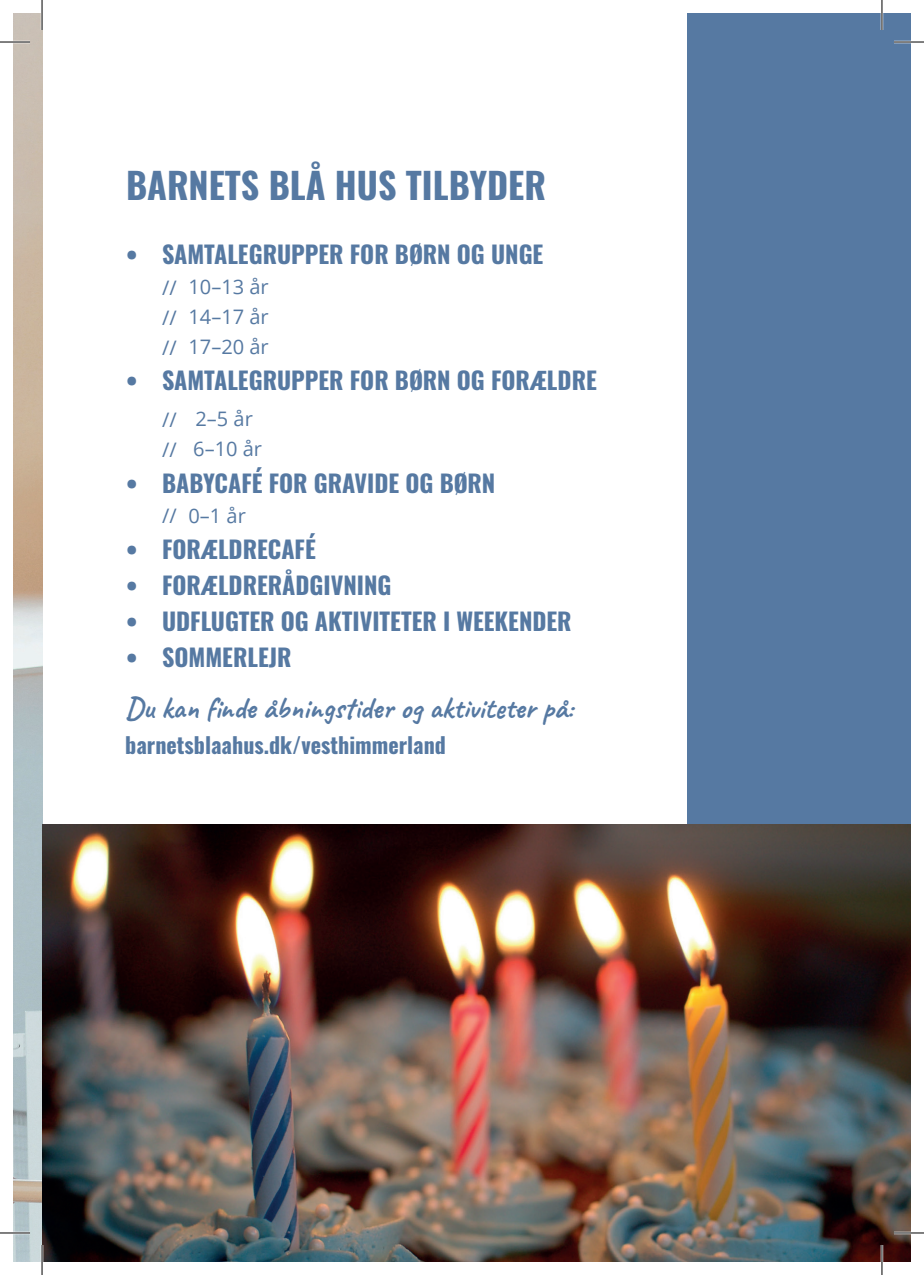
<style>
.page{position:relative;width:924px;height:1275px;background:#fff}
.page>*{position:absolute;margin:0;border:0;box-sizing:border-box;transform-origin:0 0}
.t1{font:700 36px "Oswald";color:#5679a2}
.t2{font:700 30px "Caveat";color:#5679a2}
.t3{font:700 24px "Oswald";color:#5679a2}
.t4{font:700 22px "Oswald";color:#5679a2}
.t5{font:20px/30px "Open Sans";color:#5679a2;text-align:justify}
</style>
<div class="page">
<img style="left:14px;top:14px;width:28px;height:1247px">
<div style="left:686px;top:14px;width:223px;height:839px;background:#5679a2"></div>
<img style="left:42px;top:824px;width:867px;height:437px">
<hr style="left:0;top:41px;width:30px;height:2px;background:#fff">
<hr style="left:893px;top:41px;width:30px;height:2px;background:#fff">
<hr style="left:0;top:1231px;width:30px;height:3px;background:#fff">
<hr style="left:893px;top:1231px;width:30px;height:3px;background:#fff">
<hr style="left:41px;top:0;width:2px;height:30px;background:#fff">
<hr style="left:41px;top:1245px;width:2px;height:30px;background:#fff">
<hr style="left:880px;top:0;width:2px;height:30px;background:#fff">
<hr style="left:880px;top:1245px;width:2px;height:30px;background:#fff">
<hr style="left:0;top:42px;width:30px;height:1px;background:#000">
<hr style="left:893px;top:42px;width:30px;height:1px;background:#000">
<hr style="left:0;top:1232px;width:30px;height:1px;background:#000">
<hr style="left:893px;top:1232px;width:30px;height:1px;background:#000">
<hr style="left:42px;top:0;width:1px;height:30px;background:#000">
<hr style="left:42px;top:1245px;width:1px;height:30px;background:#000">
<hr style="left:881px;top:0;width:1px;height:30px;background:#000">
<hr style="left:881px;top:1245px;width:1px;height:30px;background:#000">
<p class="t1" style="left:126px;top:167px;width:421px">BARNETS BLÅ HUS TILBYDER</p>
<p class="t3" style="left:126px;top:242px;width:418px">• SAMTALEGRUPPER FOR BØRN OG UNGE</p>
<p class="t5" style="left:188px;top:272px;width:82px">10–13 år</p>
<p class="t5" style="left:188px;top:302px;width:82px">14–17 år</p>
<p class="t5" style="left:188px;top:332px;width:82px">17–20 år</p>
<p class="t3" style="left:126px;top:368px;width:472px">• SAMTALEGRUPPER FOR BØRN OG FORÆLDRE</p>
<p class="t5" style="left:195px;top:404px;width:59px">2–5 år</p>
<p class="t5" style="left:193px;top:434px;width:70px">6–10 år</p>
<p class="t3" style="left:126px;top:470px;width:371px">• BABYCAFÉ FOR GRAVIDE OG BØRN</p>
<p class="t5" style="left:188px;top:500px;width:59px">0–1 år</p>
<p class="t3" style="left:126px;top:536px;width:191px">• FORÆLDRECAFÉ</p>
<p class="t3" style="left:126px;top:572px;width:267px">• FORÆLDRERÅDGIVNING</p>
<p class="t3" style="left:126px;top:608px;width:447px">• UDFLUGTER OG AKTIVITETER I WEEKENDER</p>
<p class="t3" style="left:126px;top:644px;width:167px">• SOMMERLEJR</p>
<p class="t5" style="left:162px;top:272px;width:16px">// // //</p>
<p class="t5" style="left:162px;top:404px;width:16px">//</p>
<p class="t5" style="left:162px;top:434px;width:16px">//</p>
<p class="t5" style="left:162px;top:500px;width:16px">//</p>
<p class="t2" style="left:125px;top:689px;width:449px">Du kan finde åbningstider og aktiviteter på:</p>
<p class="t4" style="left:125px;top:734px;width:322px">barnetsblaahus.dk/vesthimmerland</p>
</div>
